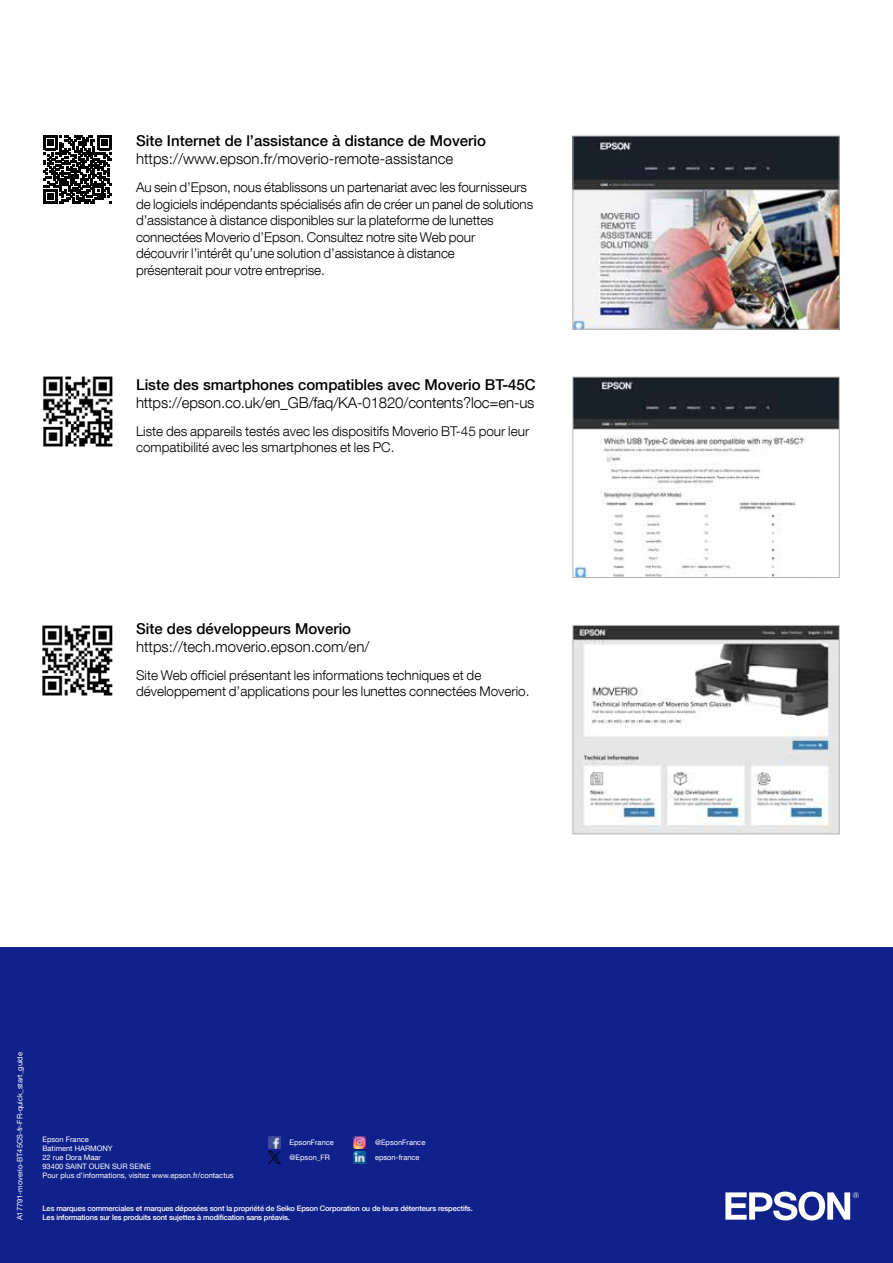
<style>
.page{position:relative;width:893px;height:1263px;background:#fff}
.page>*{position:absolute;margin:0;border:0;box-sizing:border-box;transform-origin:0 0}
.t1{font:300 15px "Helvetica Neue LT Com";color:#000}
.t2{font:500 15px "Helvetica Neue LT Com";color:#000}
.t3{font:300 13.5px/16.5px "Helvetica Neue LT Com";letter-spacing:-.01em;color:#000}
.t4{font:7.5px/9px "Helvetica Neue LT Com";color:#fff}
.t5{font:500 7.5px/9px "Helvetica Neue LT Com";letter-spacing:-.02em;color:#fff}
</style>
<div class="page">
<div style="left:0;top:947px;width:893px;height:316px;background:#10218b"></div>
<img style="left:574px;top:138px;width:264px;height:190px">
<div style="left:572px;top:136px;width:268px;height:194px;border:1px solid #b3b2b2"></div>
<img style="left:574px;top:379px;width:264px;height:197px">
<div style="left:572px;top:377px;width:268px;height:201px;border:1px solid #b3b2b2"></div>
<img style="left:574px;top:627px;width:264px;height:205px">
<div style="left:572px;top:625px;width:268px;height:209px;border:1px solid #b3b2b2"></div>
<svg style="left:43px;top:136px;width:68px;height:68px"></svg>
<img style="left:43px;top:376px;width:70px;height:71px">
<img style="left:42px;top:625px;width:71px;height:71px">
<svg style="left:725px;top:1191px;width:134px;height:29px"></svg>
<svg style="left:268px;top:1136px;width:12px;height:27px"></svg>
<svg style="left:354px;top:1136px;width:12px;height:27px"></svg>
<p class="t2" style="left:136px;top:132px;width:351px">Site Internet de l’assistance à distance de Moverio</p>
<p class="t1" style="left:136px;top:150px;width:319px">https://www.epson.fr/moverio-remote-assistance</p>
<p class="t3" style="left:136px;top:179px;width:399px">Au sein d’Epson, nous établissons un partenariat avec les fournisseurs de logiciels indépendants spécialisés afin de créer un panel de solutions d’assistance à distance disponibles sur la plateforme de lunettes connectées Moverio d’Epson. Consultez notre site Web pour<br>découvrir l’intérêt qu’une solution d’assistance à distance<br>présenterait pour votre entreprise.</p>
<p class="t2" style="left:136px;top:375px;width:401px">Liste des smartphones compatibles avec Moverio BT-45C</p>
<p class="t1" style="left:136px;top:393px;width:400px">https://epson.co.uk/en_GB/faq/KA-01820/contents?loc=en-us</p>
<p class="t3" style="left:136px;top:422px;width:395px">Liste des appareils testés avec les dispositifs Moverio BT-45 pour leur compatibilité avec les smartphones et les PC.</p>
<p class="t2" style="left:136px;top:620px;width:217px">Site des développeurs Moverio</p>
<p class="t1" style="left:136px;top:637px;width:235px">https://tech.moverio.epson.com/en/</p>
<p class="t3" style="left:136px;top:667px;width:395px">Site Web officiel présentant les informations techniques et de développement d’applications pour les lunettes connectées Moverio.</p>
<p class="t4" style="left:15px;top:1220px;width:170px;rotate:-90deg">A17791-moverio-BT45CS-fr-FR-quick_start_guide</p>
<p class="t4" style="left:42px;top:1134px;width:193px">Epson France<br>Batiment HARMONY<br>22 rue Dora Maar<br>93400 SAINT OUEN SUR SEINE<br>Pour plus d’informations, visitez www.epson.fr/contactus</p>
<p class="t5" style="left:42px;top:1203px;width:432px">Les marques commerciales et marques déposées sont la propriété de Seiko Epson Corporation ou de leurs détenteurs respectifs.<br>Les informations sur les produits sont sujettes à modification sans préavis.</p>
<p class="t4" style="left:290px;top:1134px;width:46px;line-height:14.9px">EpsonFrance @Epson_FR</p>
<p class="t4" style="left:375px;top:1134px;width:52px;line-height:14.9px">@EpsonFrance epson-france</p>
</div>
